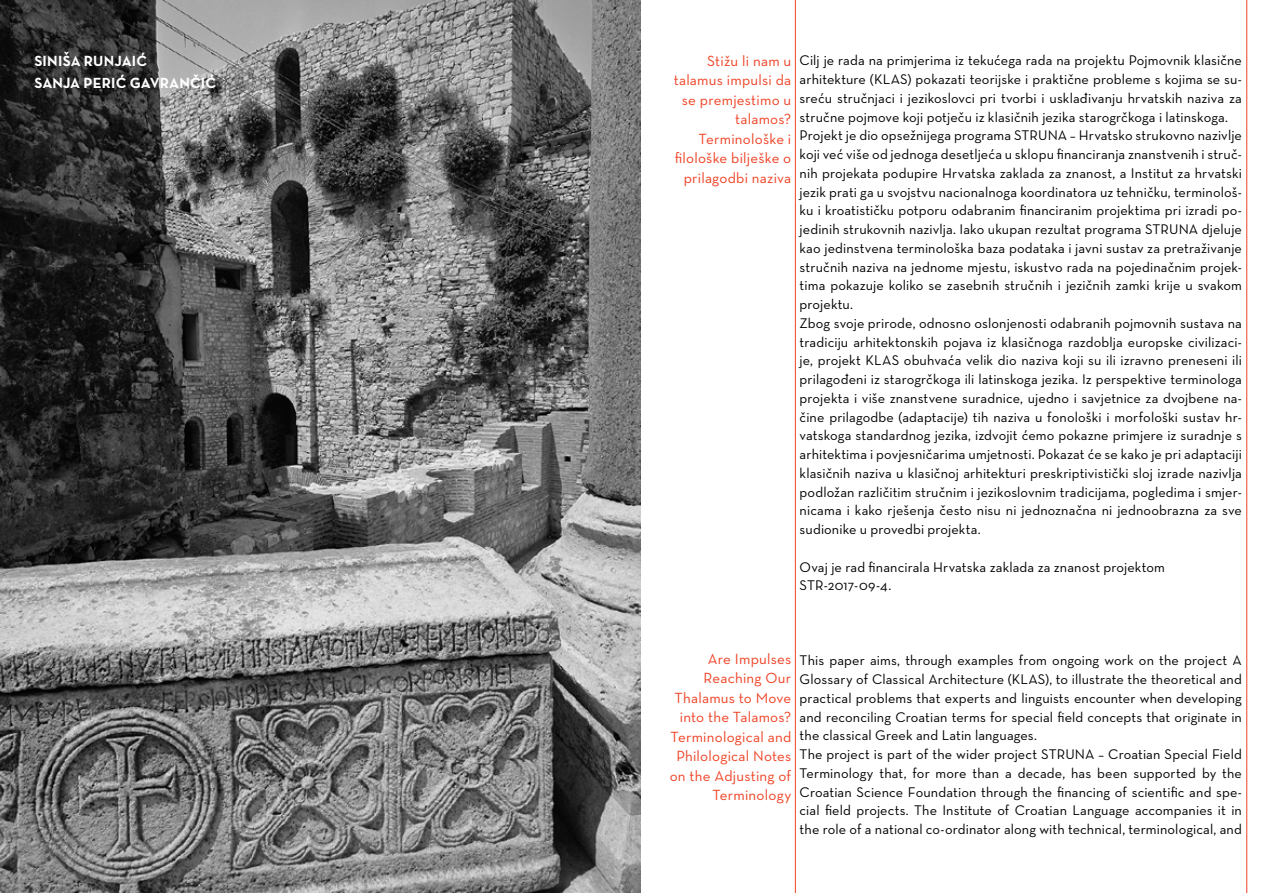
<style>
.page{position:relative;width:1276px;height:893px;background:#fff}
.page>*{position:absolute;margin:0;border:0;box-sizing:border-box;transform-origin:0 0}
.t1{font:500 15px/19.5px "Neutra Text CE";letter-spacing:.015em;color:#ef4123;text-align:right}
.t2{font:700 15px/22.5px "Neutra Text CE";letter-spacing:.01em;color:#fff}
.t3{font:500 14.25px/18.8px "Neutra Text CE";letter-spacing:.01em;color:#000}
</style>
<div class="page">
<hr style="left:795px;top:0;width:1px;height:893px;background:#ef4123">
<hr style="left:1246px;top:0;width:1px;height:893px;background:#ef4123">
<img style="left:0;top:0;width:640px;height:893px">
<div style="left:0;top:0;width:439px;height:393px;background:#000;opacity:.75"></div>
<p class="t2" style="left:34px;top:49px;width:183px">SINIŠA RUNJAIĆ<br>SANJA PERIĆ GAVRANČIĆ</p>
<p class="t1" style="left:673px;top:51px;width:119px">Stižu li nam u talamus impulsi da se premjestimo u talamos?<br>Terminološke i filološke bilješke o prilagodbi naziva</p>
<p class="t3" style="left:799px;top:51px;width:444px">Cilj je rada na primjerima iz tekućega rada na projektu Pojmovnik klasične arhitekture (KLAS) pokazati teorijske i praktične probleme s kojima se su&shy;sreću stručnjaci i jezikoslovci pri tvorbi i usklađivanju hrvatskih naziva za stručne pojmove koji potječu iz klasičnih jezika starogrčkoga i latinskoga.<br>Projekt je dio opsežnijega programa STRUNA – Hrvatsko strukovno nazivlje koji već više od jednoga desetljeća u sklopu financiranja znanstvenih i struč&shy;nih projekata podupire Hrvatska zaklada za znanost, a Institut za hrvatski jezik prati ga u svojstvu nacionalnoga koordinatora uz tehničku, terminološ&shy;ku i kroatističku potporu odabranim financiranim projektima pri izradi po&shy;jedinih strukovnih nazivlja. Iako ukupan rezultat programa STRUNA djeluje kao jedinstvena terminološka baza podataka i javni sustav za pretraživanje stručnih naziva na jednome mjestu, iskustvo rada na pojedinačnim projek&shy;tima pokazuje koliko se zasebnih stručnih i jezičnih zamki krije u svakom projektu.<br>Zbog svoje prirode, odnosno oslonjenosti odabranih pojmovnih sustava na tradiciju arhitektonskih pojava iz klasičnoga razdoblja europske civilizaci&shy;je, projekt KLAS obuhvaća velik dio naziva koji su ili izravno preneseni ili prilagođeni iz starogrčkoga ili latinskoga jezika. Iz perspektive terminologa projekta i više znanstvene suradnice, ujedno i savjetnice za dvojbene na&shy;čine prilagodbe (adaptacije) tih naziva u fonološki i morfološki sustav hr&shy;vatskoga standardnog jezika, izdvojit ćemo pokazne primjere iz suradnje s arhitektima i povjesničarima umjetnosti. Pokazat će se kako je pri adaptaciji klasičnih naziva u klasičnoj arhitekturi preskriptivistički sloj izrade nazivlja podložan različitim stručnim i jezikoslovnim tradicijama, pogledima i smjer&shy;nicama i kako rješenja često nisu ni jednoznačna ni jednoobrazna za sve sudionike u provedbi projekta.</p>
<p class="t3" style="left:799px;top:557px;width:367px">Ovaj je rad financirala Hrvatska zaklada za znanost projektom<br>STR-2017-09-4.</p>
<p class="t1" style="left:669px;top:649px;width:123px">Are Impulses<br>Reaching Our<br>Thalamus to Move into the Talamos?<br>Terminological and<br>Philological Notes on the Adjusting of<br>Terminology</p>
<p class="t3" style="left:799px;top:651px;width:444px">This paper aims, through examples from ongoing work on the project A Glossary of Classical Architecture (KLAS), to illustrate the theoretical and practical problems that experts and linguists encounter when developing and reconciling Croatian terms for special field concepts that originate in the classical Greek and Latin languages.<br>The project is part of the wider project STRUNA – Croatian Special Field Terminology that, for more than a decade, has been supported by the Croatian Science Foundation through the financing of scientific and spe&shy;cial field projects. The Institute of Croatian Language accompanies it in the role of a national co-ordinator along with technical, terminological, and</p>
</div>
